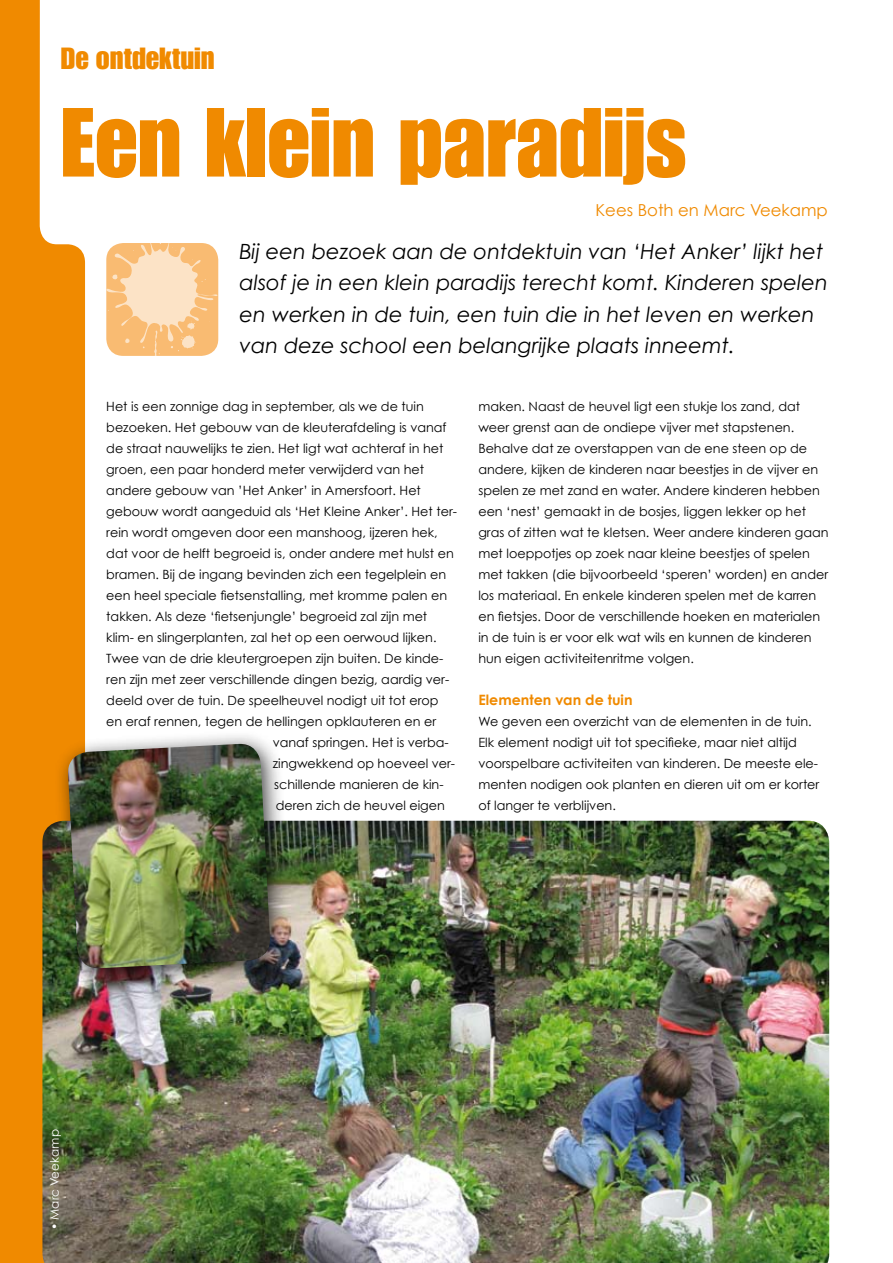
<style>
.page{position:relative;width:893px;height:1263px;background:#fff}
.page>*{position:absolute;margin:0;border:0;box-sizing:border-box;transform-origin:0 0}
.t1{font:96px "Impact LT Std";color:#f08a00}
.t2{font:30px "Impact LT Std";color:#f08a00}
.t3{font:italic 21px/31.5px "Century Gothic";color:#000}
.t4{font:16.5px "Century Gothic";color:#f08a00}
.t5{font:700 14.25px "Century Gothic";color:#f08a00}
.t6{font:12.75px/21px "Century Gothic";color:#000}
.t7{font:12px "Century Gothic";color:#fff}
</style>
<div class="page">
<svg style="left:0;top:0;width:85px;height:1263px;background:#f19921"></svg>
<svg style="left:106px;top:243px;width:112px;height:113px;background:#facc95"></svg>
<img style="left:42px;top:821px;width:787px;height:442px">
<div style="left:53px;top:728px;width:238px;height:262px;background:#000;opacity:.75"></div>
<img style="left:67px;top:744px;width:204px;height:225px">
<p class="t2" style="left:61px;top:41px;width:155px">De ontdektuin</p>
<p class="t1" style="left:61px;top:87px;width:627px">Een klein paradijs</p>
<p class="t4" style="left:596px;top:200px;width:234px">Kees Both en Marc Veekamp</p>
<p class="t3" style="left:240px;top:235px;width:590px">Bij een bezoek aan de ontdektuin van ‘Het Anker’ lijkt het alsof je in een klein paradijs terecht komt. Kinderen spelen en werken in de tuin, een tuin die in het leven en werken van deze school een belangrijke plaats inneemt.</p>
<p class="t6" style="left:106px;top:396px;width:319px">Het is een zonnige dag in september, als we de tuin</p>
<p class="t6" style="left:106px;top:417px;width:342px">bezoeken. Het gebouw van de kleuterafdeling is vanaf</p>
<p class="t6" style="left:106px;top:438px;width:339px">de straat nauwelijks te zien. Het ligt wat achteraf in het</p>
<p class="t6" style="left:106px;top:459px;width:319px">groen, een paar honderd meter verwijderd van het</p>
<p class="t6" style="left:106px;top:480px;width:316px">andere gebouw van ’Het Anker’ in Amersfoort. Het</p>
<p class="t6" style="left:106px;top:501px;width:352px">gebouw wordt aangeduid als ‘Het Kleine Anker’. Het ter-</p>
<p class="t6" style="left:106px;top:522px;width:333px">rein wordt omgeven door een manshoog, ijzeren hek,</p>
<p class="t6" style="left:106px;top:543px;width:349px">dat voor de helft begroeid is, onder andere met hulst en</p>
<p class="t6" style="left:106px;top:564px;width:341px">bramen. Bij de ingang bevinden zich een tegelplein en</p>
<p class="t6" style="left:106px;top:585px;width:342px">een heel speciale fietsenstalling, met kromme palen en</p>
<p class="t6" style="left:106px;top:606px;width:322px">takken. Als deze ‘fietsenjungle’ begroeid zal zijn met</p>
<p class="t6" style="left:106px;top:627px;width:332px">klim- en slingerplanten, zal het op een oerwoud lijken.</p>
<p class="t6" style="left:106px;top:648px;width:339px">Twee van de drie kleutergroepen zijn buiten. De kinde-</p>
<p class="t6" style="left:106px;top:669px;width:344px">ren zijn met zeer verschillende dingen bezig, aardig ver-</p>
<p class="t6" style="left:106px;top:690px;width:334px">deeld over de tuin. De speelheuvel nodigt uit tot erop</p>
<p class="t6" style="left:106px;top:711px;width:331px">en eraf rennen, tegen de hellingen opklauteren en er</p>
<p class="t6" style="left:273px;top:732px;width:178px">vanaf springen. Het is verba-</p>
<p class="t6" style="left:273px;top:753px;width:184px">zingwekkend op hoeveel ver-</p>
<p class="t6" style="left:274px;top:774px;width:171px">schillende manieren de kin-</p>
<p class="t6" style="left:276px;top:795px;width:171px">deren zich de heuvel eigen</p>
<p class="t6" style="left:478px;top:396px;width:352px">maken. Naast de heuvel ligt een stukje los zand, dat weer grenst aan de ondiepe vijver met stapstenen.<br>Behalve dat ze overstappen van de ene steen op de andere, kijken de kinderen naar beestjes in de vijver en spelen ze met zand en water. Andere kinderen hebben een ‘nest’ gemaakt in de bosjes, liggen lekker op het gras of zitten wat te kletsen. Weer andere kinderen gaan met loeppotjes op zoek naar kleine beestjes of spelen met takken (die bijvoorbeeld ‘speren’ worden) en ander los materiaal. En enkele kinderen spelen met de karren en fietsjes. Door de verschillende hoeken en materialen in de tuin is er voor elk wat wils en kunnen de kinderen hun eigen activiteitenritme volgen.</p>
<p class="t5" style="left:478px;top:691px;width:156px">Elementen van de tuin</p>
<p class="t6" style="left:478px;top:711px;width:343px">We geven een overzicht van de elementen in de tuin.<br>Elk element nodigt uit tot specifieke, maar niet altijd voorspelbare activiteiten van kinderen. De meeste ele&shy;menten nodigen ook planten en dieren uit om er korter of langer te verblijven.</p>
<p class="t7" style="left:47px;top:1230px;width:102px;rotate:-90deg">• Marc Veekamp</p>
</div>
